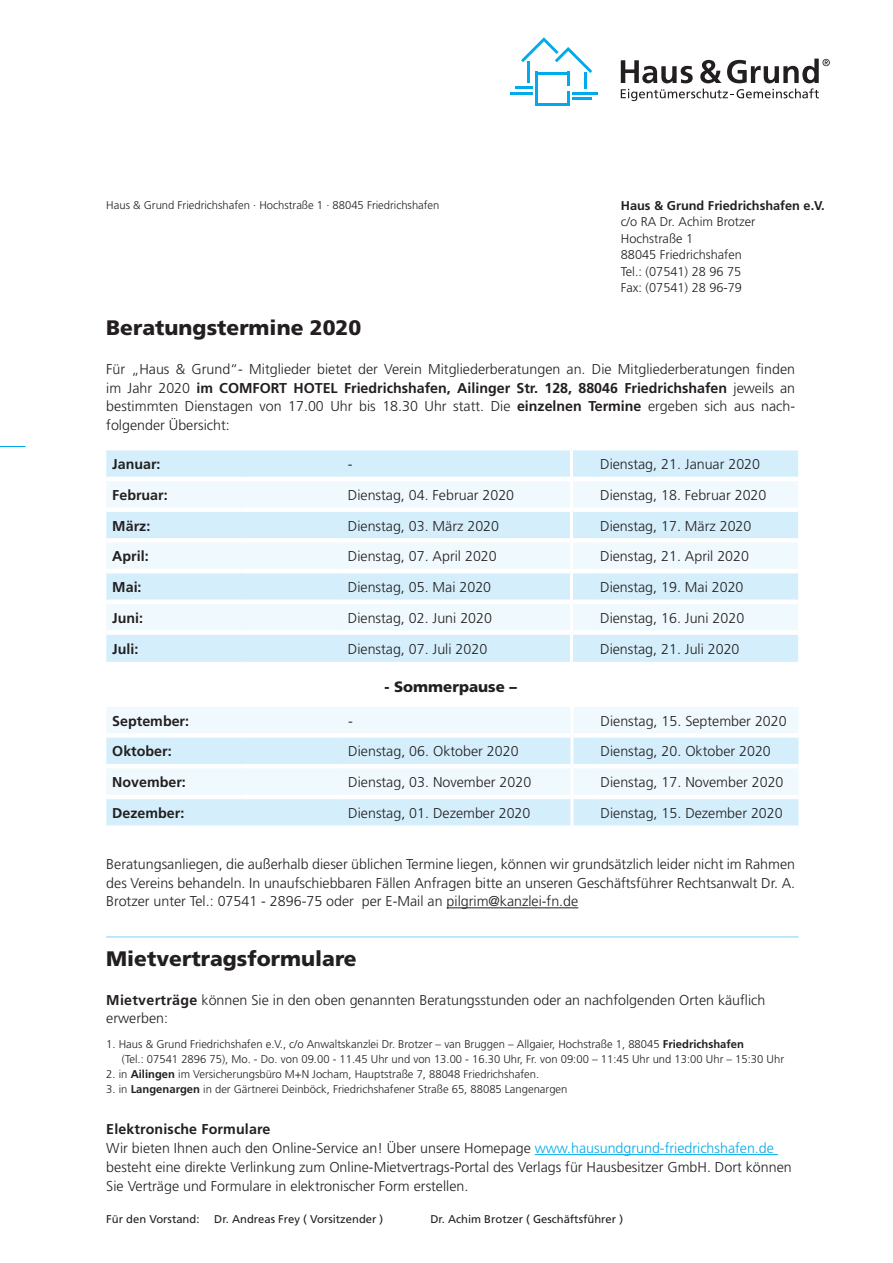
<style>
.page{position:relative;width:893px;height:1263px;background:#fff}
.page>*{position:absolute;margin:0;border:0;box-sizing:border-box;transform-origin:0 0}
.t1{font:900 21px "Frutiger";color:#231f20}
.t2{font:900 15px "Frutiger";color:#231f20}
.t3{font:300 14.25px/18.8px "Frutiger";color:#231f20;text-align:justify}
.t4{font:700 14.25px "Frutiger";color:#231f20}
.t5{font:300 12.75px/16.5px "Frutiger";color:#231f20}
.t6{font:700 12.75px "Frutiger";color:#231f20}
.t7{font:300 11.25px/15px "Frutiger";color:#231f20}
.t8{font:11.25px "Frutiger";color:#231f20}
.s1{font-weight:700}
.s2{color:#00aaeb}
</style>
<div class="page">
<hr style="left:535px;top:72px;width:3px;height:34px;background:#00aaeb">
<svg style="left:567px;top:92px;width:2px;height:11px"></svg>
<hr style="left:535px;top:103px;width:34px;height:3px;background:#00aaeb">
<hr style="left:572px;top:97px;width:20px;height:3px;background:#00aaeb">
<hr style="left:572px;top:92px;width:26px;height:2px;background:#00aaeb">
<hr style="left:584px;top:72px;width:3px;height:17px;background:#00aaeb">
<hr style="left:515px;top:86px;width:17px;height:3px;background:#00aaeb">
<hr style="left:510px;top:92px;width:22px;height:2px;background:#00aaeb">
<svg style="left:521px;top:37px;width:71px;height:49px"></svg>
<svg style="left:621px;top:59px;width:209px;height:42px"></svg>
<svg style="left:0;top:446px;width:26px;height:1px"></svg>
<hr style="left:447px;top:907px;width:131px;height:1px;background:#231f20">
<hr style="left:535px;top:1154px;width:243px;height:1px;background:#00aaeb">
<div style="left:106px;top:450px;width:692px;height:212px;background:#d4effb"></div>
<svg style="left:106px;top:481px;width:692px;height:149px;fill:#f0f9fd"></svg>
<hr style="left:106px;top:477px;width:136px;height:4px;background:#fff">
<hr style="left:242px;top:477px;width:100px;height:4px;background:#fff">
<hr style="left:342px;top:477px;width:228px;height:4px;background:#fff">
<hr style="left:573px;top:477px;width:21px;height:4px;background:#fff">
<hr style="left:594px;top:477px;width:204px;height:4px;background:#fff">
<div style="left:106px;top:507px;width:136px;height:5px;background:#fff"></div>
<div style="left:242px;top:507px;width:100px;height:5px;background:#fff"></div>
<div style="left:342px;top:507px;width:228px;height:5px;background:#fff"></div>
<div style="left:573px;top:507px;width:21px;height:5px;background:#fff"></div>
<div style="left:594px;top:507px;width:204px;height:5px;background:#fff"></div>
<div style="left:106px;top:538px;width:136px;height:5px;background:#fff"></div>
<div style="left:242px;top:538px;width:100px;height:5px;background:#fff"></div>
<div style="left:342px;top:538px;width:228px;height:5px;background:#fff"></div>
<div style="left:573px;top:538px;width:21px;height:5px;background:#fff"></div>
<div style="left:594px;top:538px;width:204px;height:5px;background:#fff"></div>
<hr style="left:106px;top:569px;width:136px;height:4px;background:#fff">
<hr style="left:242px;top:569px;width:100px;height:4px;background:#fff">
<hr style="left:342px;top:569px;width:228px;height:4px;background:#fff">
<hr style="left:573px;top:569px;width:21px;height:4px;background:#fff">
<hr style="left:594px;top:569px;width:204px;height:4px;background:#fff">
<hr style="left:106px;top:600px;width:136px;height:4px;background:#fff">
<hr style="left:242px;top:600px;width:100px;height:4px;background:#fff">
<hr style="left:342px;top:600px;width:228px;height:4px;background:#fff">
<hr style="left:573px;top:600px;width:21px;height:4px;background:#fff">
<hr style="left:594px;top:600px;width:204px;height:4px;background:#fff">
<div style="left:106px;top:630px;width:136px;height:5px;background:#fff"></div>
<div style="left:242px;top:630px;width:100px;height:5px;background:#fff"></div>
<div style="left:342px;top:630px;width:228px;height:5px;background:#fff"></div>
<div style="left:573px;top:630px;width:21px;height:5px;background:#fff"></div>
<div style="left:594px;top:630px;width:204px;height:5px;background:#fff"></div>
<hr style="left:570px;top:450px;width:3px;height:29px;background:#fff">
<hr style="left:570px;top:479px;width:3px;height:31px;background:#fff">
<hr style="left:570px;top:510px;width:3px;height:30px;background:#fff">
<hr style="left:570px;top:540px;width:3px;height:31px;background:#fff">
<hr style="left:570px;top:571px;width:3px;height:31px;background:#fff">
<hr style="left:570px;top:602px;width:3px;height:31px;background:#fff">
<hr style="left:570px;top:633px;width:3px;height:29px;background:#fff">
<div style="left:106px;top:707px;width:692px;height:26px;background:#f0f9fd"></div>
<svg style="left:106px;top:738px;width:693px;height:87px;fill:#d4effb"></svg>
<hr style="left:106px;top:764px;width:136px;height:4px;background:#fff">
<hr style="left:242px;top:764px;width:100px;height:4px;background:#fff">
<hr style="left:342px;top:764px;width:228px;height:4px;background:#fff">
<hr style="left:573px;top:764px;width:22px;height:4px;background:#fff">
<hr style="left:595px;top:764px;width:204px;height:4px;background:#fff">
<hr style="left:106px;top:795px;width:136px;height:4px;background:#fff">
<hr style="left:242px;top:795px;width:100px;height:4px;background:#fff">
<hr style="left:342px;top:795px;width:228px;height:4px;background:#fff">
<hr style="left:573px;top:795px;width:22px;height:4px;background:#fff">
<hr style="left:595px;top:795px;width:204px;height:4px;background:#fff">
<hr style="left:570px;top:707px;width:3px;height:28px;background:#fff">
<hr style="left:570px;top:735px;width:3px;height:31px;background:#fff">
<hr style="left:570px;top:766px;width:3px;height:31px;background:#fff">
<hr style="left:570px;top:797px;width:3px;height:28px;background:#fff">
<hr style="left:106px;top:936px;width:693px;height:2px;background:#aae0f9">
<p class="t7" style="left:106px;top:198px;width:335px">Haus &amp; Grund Friedrichshafen · Hochstraße 1 · 88045 Friedrichshafen</p>
<p class="t6" style="left:621px;top:198px;width:205px">Haus &amp; Grund Friedrichshafen e.V.</p>
<p class="t5" style="left:621px;top:214px;width:136px">c/o RA Dr. Achim Brotzer<br>Hochstraße 1<br>88045 Friedrichshafen<br>Tel.: (07541) 28 96 75<br>Fax: (07541) 28 96-79</p>
<h1 class="t1" style="left:106px;top:315px;width:257px">Beratungstermine 2020</h1>
<p class="t3" style="left:106px;top:360px;width:690px">Für „Haus &amp; Grund“- Mitglieder bietet der Verein Mitgliederberatungen an. Die Mitgliederberatungen finden im Jahr 2020 <span class="s1">im COMFORT HOTEL Friedrichshafen, Ailinger Str. 128, 88046 Friedrichshafen</span> jeweils an bestimmten Dienstagen von 17.00 Uhr bis 18.30 Uhr statt. Die <span class="s1">einzelnen Termine</span> ergeben sich aus nach&shy;folgender Übersicht:</p>
<p class="t4" style="left:112px;top:456px;width:50px">Januar:</p>
<p class="t3" style="left:348px;top:455px;width:6px">-</p>
<p class="t3" style="left:600px;top:455px;width:161px">Dienstag, 21. Januar 2020</p>
<p class="t4" style="left:112px;top:486px;width:57px">Februar:</p>
<p class="t3" style="left:348px;top:485px;width:168px">Dienstag, 04. Februar 2020</p>
<p class="t3" style="left:600px;top:485px;width:168px">Dienstag, 18. Februar 2020</p>
<p class="t4" style="left:112px;top:517px;width:40px">März:</p>
<p class="t3" style="left:348px;top:516px;width:153px">Dienstag, 03. März 2020</p>
<p class="t3" style="left:600px;top:516px;width:153px">Dienstag, 17. März 2020</p>
<p class="t4" style="left:112px;top:548px;width:38px">April:</p>
<p class="t3" style="left:348px;top:547px;width:150px">Dienstag, 07. April 2020</p>
<p class="t3" style="left:600px;top:547px;width:150px">Dienstag, 21. April 2020</p>
<p class="t4" style="left:112px;top:579px;width:31px">Mai:</p>
<p class="t3" style="left:348px;top:578px;width:145px">Dienstag, 05. Mai 2020</p>
<p class="t3" style="left:600px;top:578px;width:145px">Dienstag, 19. Mai 2020</p>
<p class="t4" style="left:112px;top:609px;width:32px">Juni:</p>
<p class="t3" style="left:348px;top:608px;width:146px">Dienstag, 02. Juni 2020</p>
<p class="t3" style="left:600px;top:608px;width:146px">Dienstag, 16. Juni 2020</p>
<p class="t4" style="left:112px;top:640px;width:28px">Juli:</p>
<p class="t3" style="left:348px;top:639px;width:141px">Dienstag, 07. Juli 2020</p>
<p class="t3" style="left:600px;top:639px;width:141px">Dienstag, 21. Juli 2020</p>
<p class="t2" style="left:384px;top:678px;width:134px">- Sommerpause –</p>
<p class="t4" style="left:112px;top:712px;width:78px">September:</p>
<p class="t3" style="left:348px;top:711px;width:6px">-</p>
<p class="t3" style="left:601px;top:711px;width:188px">Dienstag, 15. September 2020</p>
<p class="t4" style="left:112px;top:743px;width:61px">Oktober:</p>
<p class="t3" style="left:348px;top:742px;width:172px">Dienstag, 06. Oktober 2020</p>
<p class="t3" style="left:601px;top:742px;width:172px">Dienstag, 20. Oktober 2020</p>
<p class="t4" style="left:112px;top:774px;width:75px">November:</p>
<p class="t3" style="left:348px;top:773px;width:184px">Dienstag, 03. November 2020</p>
<p class="t3" style="left:601px;top:773px;width:184px">Dienstag, 17. November 2020</p>
<p class="t4" style="left:112px;top:804px;width:74px">Dezember:</p>
<p class="t3" style="left:348px;top:803px;width:184px">Dienstag, 01. Dezember 2020</p>
<p class="t3" style="left:601px;top:803px;width:184px">Dienstag, 15. Dezember 2020</p>
<p class="t3" style="left:106px;top:854px;width:690px">Beratungsanliegen, die außerhalb dieser üblichen Termine liegen, können wir grundsätzlich leider nicht im Rahmen des Vereins behandeln. In unaufschiebbaren Fällen Anfragen bitte an unseren Geschäftsführer Rechtsanwalt Dr. A.<br>Brotzer unter Tel.: 07541 - 2896-75 oder per E-Mail an pilgrim@kanzlei-fn.de</p>
<h1 class="t1" style="left:106px;top:946px;width:252px">Mietvertragsformulare</h1>
<p class="t3" style="left:106px;top:990px;width:661px"><span class="s1">Mietverträge</span> können Sie in den oben genannten Beratungsstunden oder an nachfolgenden Orten käuflich erwerben:</p>
<p class="t7" style="left:122px;top:1037px;width:664px;text-indent:-16px">1. Haus &amp; Grund Friedrichshafen e.V., c/o Anwaltskanzlei Dr. Brotzer – van Bruggen – Allgaier, Hochstraße 1, 88045 <span class="s1">Friedrichshafen<br></span>(Tel.: 07541 2896 75), Mo. - Do. von 09.00 - 11.45 Uhr und von 13.00 - 16.30 Uhr, Fr. von 09:00 – 11:45 Uhr und 13:00 Uhr – 15:30 Uhr</p>
<p class="t7" style="left:106px;top:1067px;width:434px">2. in <span class="s1">Ailingen</span> im Versicherungsbüro M+N Jocham, Hauptstraße 7, 88048 Friedrichshafen.</p>
<p class="t7" style="left:106px;top:1082px;width:463px">3. in <span class="s1">Langenargen</span> in der Gärtnerei Deinböck, Friedrichshafener Straße 65, 88085 Langenargen</p>
<p class="t3" style="left:106px;top:1120px;width:687px;text-align:left"><span class="s1">Elektronische Formulare<br></span>Wir bieten Ihnen auch den Online-Service an! Über unsere Homepage <span class="s2">www.hausundgrund-friedrichshafen.de </span>besteht eine direkte Verlinkung zum Online-Mietvertrags-Portal des Verlags für Hausbesitzer GmbH. Dort können Sie Verträge und Formulare in elektronischer Form erstellen.</p>
<p class="t8" style="left:106px;top:1212px;width:95px">Für den Vorstand:</p>
<p class="t8" style="left:214px;top:1212px;width:171px">Dr. Andreas Frey ( Vorsitzender )</p>
<p class="t8" style="left:430px;top:1212px;width:194px">Dr. Achim Brotzer ( Geschäftsführer )</p>
</div>
